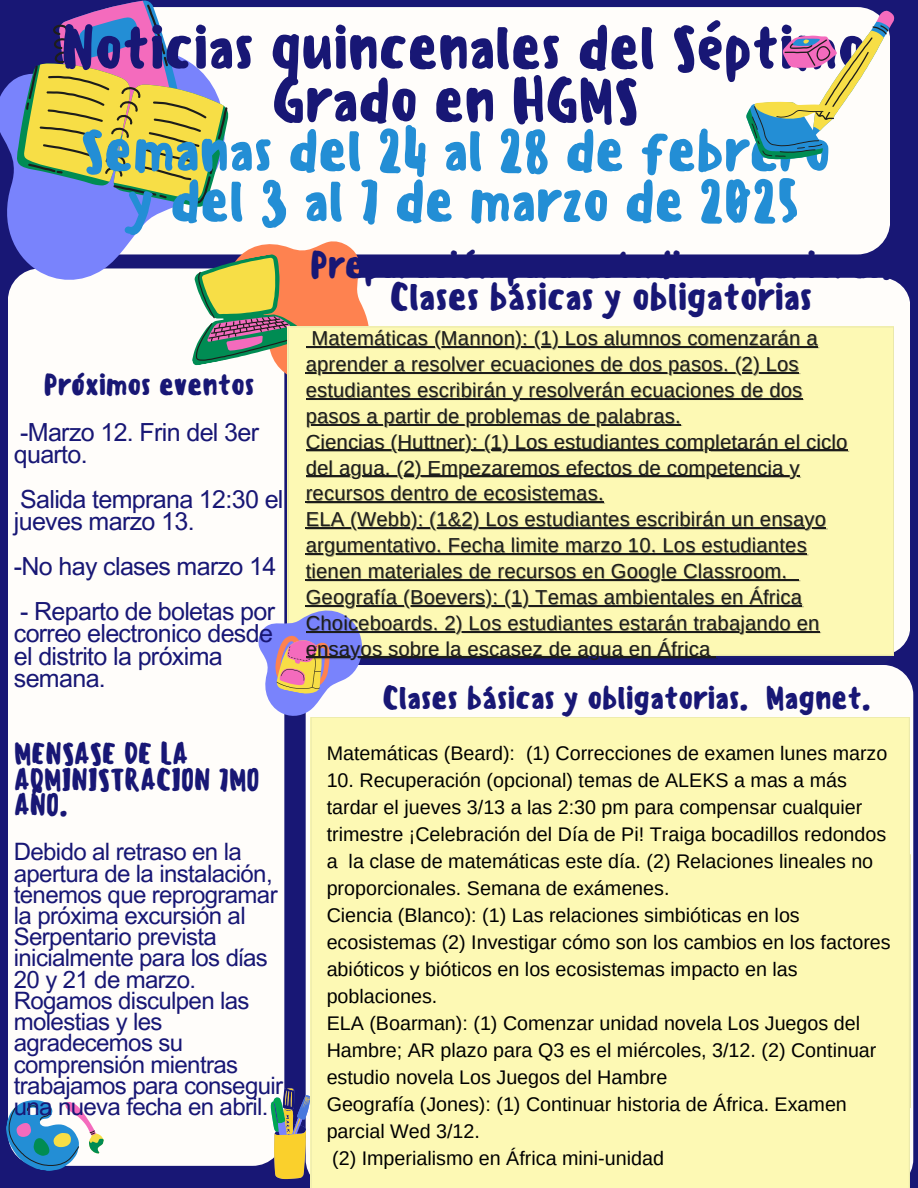
<style>
.page{position:relative;width:918px;height:1188px;background:#fff}
.page>*{position:absolute;margin:0;border:0;box-sizing:border-box;transform-origin:0 0}
.t1{font:500 59.4px/52.8px "Sensei";letter-spacing:-.025em;color:#181775;text-align:center}
.t2{font:500 56.4px/50.4px "Sensei";letter-spacing:-.025em;color:#238ed5;text-align:center}
.t3{font:500 37.2px "Sensei";letter-spacing:-.025em;color:#181775}
.t4{font:500 31.35px "Sensei";letter-spacing:-.025em;color:#181775}
.t5{font:500 29.25px/26px "Sensei";letter-spacing:-.025em;color:#181775}
.t6{font:25.05px/22.4px "Arial MT Pro";letter-spacing:-.025em;color:#181775}
.t7{font:24px/21.1px "Arial MT Pro";letter-spacing:-.025em;color:#181775}
.t8{font:20.25px "Arimo";letter-spacing:.01em;color:#1d1d1b}
.t9{font:19.65px/27px "Arimo";color:#000}
.t10{font:700 19.5px "Arimo";color:#000}
.s1{font-weight:400}
</style>
<div class="page">
<img style="left:0;top:0;width:918px;height:1188px">
<svg style="left:176px;top:250px;width:135px;height:116px"></svg>
<hr style="left:311px;top:346px;width:507px;height:1px;background:#1d1d1b">
<hr style="left:306px;top:372px;width:493px;height:1px;background:#1d1d1b">
<hr style="left:306px;top:398px;width:497px;height:1px;background:#1d1d1b">
<hr style="left:306px;top:424px;width:375px;height:1px;background:#1d1d1b">
<hr style="left:306px;top:450px;width:542px;height:1px;background:#1d1d1b">
<hr style="left:306px;top:476px;width:494px;height:1px;background:#1d1d1b">
<hr style="left:306px;top:502px;width:298px;height:1px;background:#1d1d1b">
<hr style="left:306px;top:527px;width:520px;height:2px;background:#1d1d1b">
<hr style="left:306px;top:553px;width:501px;height:1px;background:#1d1d1b">
<hr style="left:306px;top:579px;width:481px;height:1px;background:#1d1d1b">
<svg style="left:787px;top:579px;width:12px;height:1px"></svg>
<hr style="left:306px;top:605px;width:496px;height:1px;background:#1d1d1b">
<hr style="left:306px;top:631px;width:514px;height:1px;background:#1d1d1b">
<hr style="left:306px;top:657px;width:405px;height:1px;background:#1d1d1b">
<div style="left:311px;top:717px;width:599px;height:471px;background:#fdf9b4"></div>
<p class="t1" style="left:61px;top:22px;width:807px">Noticias quincenales del Séptimo<br>Grado en HGMS</p>
<p class="t2" style="left:80px;top:126px;width:753px">Semanas del 24 al 28 de febrero y del 3 al 7 de marzo de 2025</p>
<p class="t5" style="left:44px;top:371px;width:213px">Próximos eventos</p>
<p class="t6" style="left:14px;top:424px;width:247px">-Marzo 12. Frin del 3er quarto.</p>
<p class="t6" style="left:14px;top:491px;width:271px">Salida temprana 12:30 el jueves marzo 13.</p>
<p class="t6" style="left:14px;top:558px;width:264px">-No hay clases marzo 14</p>
<p class="t6" style="left:20px;top:603px;width:256px">- Reparto de boletas por</p>
<p class="t6" style="left:14px;top:625px;width:261px">correo electronico desde el distrito la próxima semana.</p>
<p class="t5" style="left:14px;top:740px;width:176px">MENSASE DE LA</p>
<p class="t5" style="left:14px;top:766px;width:248px">ADMINISTRACION 7MO<br>AÑO.</p>
<p class="t7" style="left:14px;top:844px;width:229px">Debido al retraso en la</p>
<p class="t7" style="left:14px;top:866px;width:271px">apertura de la instalación, tenemos que reprogramar la próxima excursión al<br>Serpentario prevista inicialmente para los días<br>20 y 21 de marzo.<br>Rogamos disculpen las molestias y les agradecemos su comprensión mientras trabajamos para conseguir una nueva fecha en abril.</p>
<h4 class="t3" style="left:390px;top:275px;width:425px">Clases básicas y obligatorias</h4>
<p class="t8" style="left:311px;top:327px;width:508px">Matemáticas (Mannon): (1) Los alumnos comenzarán a</p>
<h4 class="t8" style="left:306px;top:353px;width:495px">aprender a resolver ecuaciones de dos pasos. (2) Los</h4>
<h5 class="t8" style="left:306px;top:379px;width:498px">estudiantes escribirán y resolverán ecuaciones de dos</h5>
<h5 class="t8" style="left:306px;top:405px;width:376px">pasos a partir de problemas de palabras.</h5>
<h5 class="t8" style="left:306px;top:430px;width:543px">Ciencias (Huttner): (1) Los estudiantes completarán el ciclo</h5>
<h5 class="t8" style="left:306px;top:456px;width:495px">del agua. (2) Empezaremos efectos de competencia y</h5>
<h3 class="t8" style="left:306px;top:482px;width:299px">recursos dentro de ecosistemas.</h3>
<h5 class="t8" style="left:306px;top:508px;width:522px">ELA (Webb): (1&amp;2) Los estudiantes escribirán un ensayo</h5>
<p class="t8" style="left:306px;top:534px;width:503px">argumentativo. Fecha limite marzo 10. Los estudiantes</p>
<p class="t8" style="left:306px;top:560px;width:483px">tienen materiales de recursos en Google Classroom.</p>
<p class="t8" style="left:306px;top:586px;width:498px">Geografía (Boevers): (1) Temas ambientales en África</p>
<p class="t8" style="left:306px;top:612px;width:515px">Choiceboards. 2) Los estudiantes estarán trabajando en</p>
<p class="t8" style="left:306px;top:637px;width:406px">ensayos sobre la escasez de agua en África</p>
<p class="t4" style="left:382px;top:679px;width:490px">Clases básicas y obligatorias. Magnet.</p>
<p class="t9" style="left:327px;top:739px;width:562px">Matemáticas (Beard): (1) Correcciones de examen lunes marzo</p>
<p class="t9" style="left:327px;top:766px;width:561px">10. Recuperación (opcional) temas de ALEKS a mas a más tardar el jueves 3/13 a las 2:30 pm para compensar cualquier trimestre ¡Celebración del Día de Pi! Traiga bocadillos redondos a la clase de matemáticas este día. (2) Relaciones lineales no proporcionales. Semana de exámenes.</p>
<p class="t9" style="left:327px;top:901px;width:566px">Ciencia (Blanco): (1) Las relaciones simbióticas en los ecosistemas (2) Investigar cómo son los cambios en los factores abióticos y bióticos en los ecosistemas impacto en las poblaciones.</p>
<p class="t9" style="left:327px;top:1009px;width:551px">ELA (Boarman): (1) Comenzar unidad novela Los Juegos del<br>Hambre; AR plazo para Q3 es el miércoles, 3/12. (2) Continuar estudio novela Los Juegos del Hambre</p>
<p class="t9" style="left:327px;top:1090px;width:522px">Geografía (Jones): (1) Continuar historia de África. Examen parcial Wed 3/12.</p>
<p class="t9" style="left:332px;top:1144px;width:333px">(2) Imperialismo en África mini-unidad</p>
<p class="t10" style="left:587px;top:935px;width:188px">Ciencias (White): <span class="s1">(1)</span></p>
<p class="t10" style="left:587px;top:1043px;width:225px">Geografía (Jones)<span class="s1">: (1&amp;2)</span></p>
</div>
